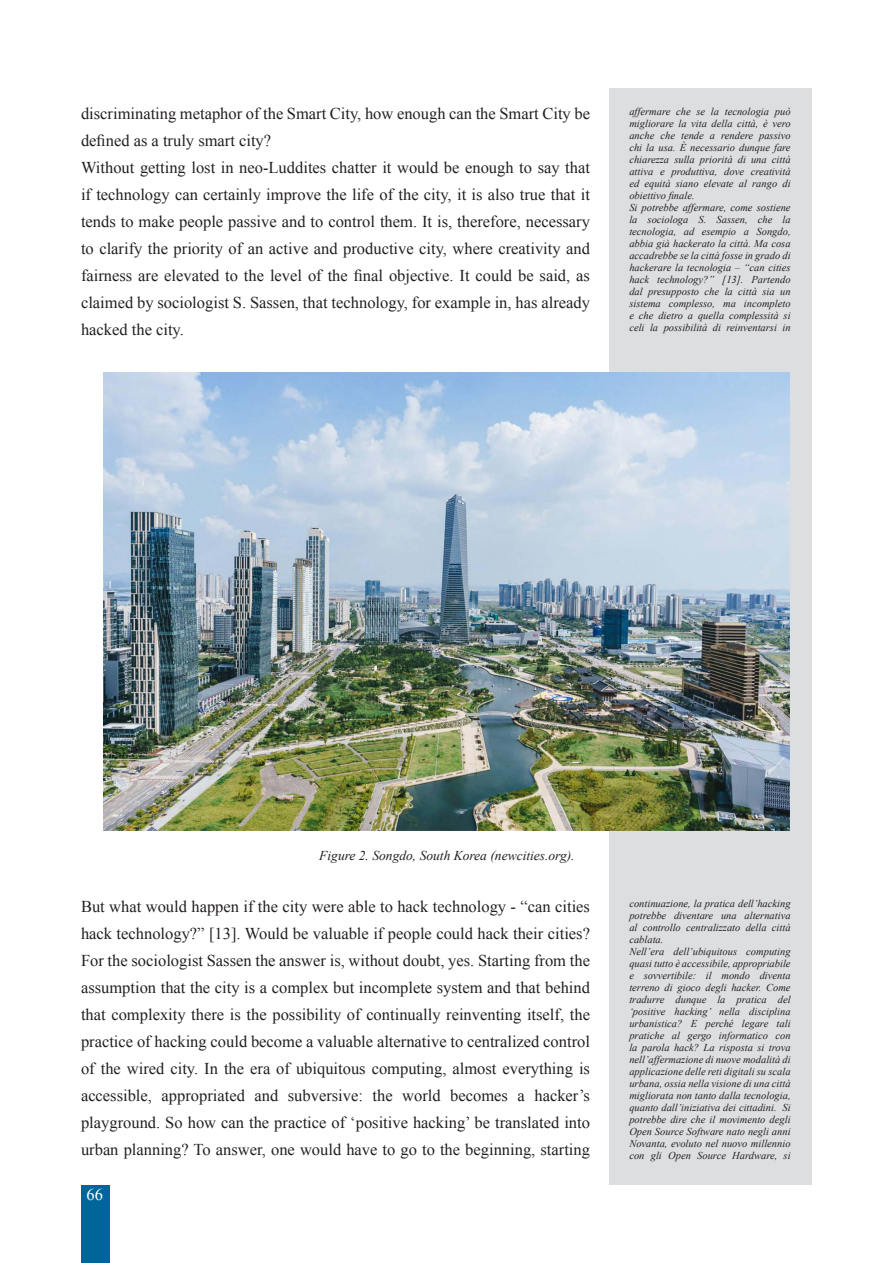
<style>
.page{position:relative;width:893px;height:1263px;background:#fff}
.page>*{position:absolute;margin:0;border:0;box-sizing:border-box;transform-origin:0 0}
.t1{font:16.5px/27px "Times New Roman";color:#231f20;text-align:justify}
.t2{font:16.5px "Times New Roman";color:#fff}
.t3{font:italic 13.5px "Times New Roman";color:#231f20}
.t4{font:italic 10.5px/12px "Times New Roman";color:#231f20;text-align:justify}
</style>
<div class="page">
<div style="left:609px;top:88px;width:203px;height:1097px;background:#dddee0"></div>
<div style="left:81px;top:1185px;width:28px;height:78px;background:#069"></div>
<img style="left:103px;top:372px;width:687px;height:458px">
<p class="t1" style="left:81px;top:100px;width:510px">discriminating metaphor of the Smart City, how enough can the Smart City be defined as a truly smart city?</p>
<p class="t1" style="left:81px;top:154px;width:510px">Without getting lost in neo-Luddites chatter it would be enough to say that if technology can certainly improve the life of the city, it is also true that it tends to make people passive and to control them. It is, therefore, necessary to clarify the priority of an active and productive city, where creativity and fairness are elevated to the level of the final objective. It could be said, as claimed by sociologist S. Sassen, that technology, for example in, has already hacked the city.</p>
<p class="t4" style="left:629px;top:106px;width:163px">affermare che se la tecnologia può migliorare la vita della città, è vero anche che tende a rendere passivo chi la usa. È necessario dunque fare chiarezza sulla priorità di una città attiva e produttiva, dove creatività ed equità siano elevate al rango di obiettivo finale.</p>
<p class="t4" style="left:629px;top:202px;width:163px">Si potrebbe affermare, come sostiene la sociologa S. Sassen, che la tecnologia, ad esempio a Songdo, abbia già hackerato la città. Ma cosa accadrebbe se la città fosse in grado di hackerare la tecnologia – “can cities hack technology?” [13]. Partendo dal presupposto che la città sia un sistema complesso, ma incompleto e che dietro a quella complessità si celi la possibilità di reinventarsi in</p>
<p class="t3" style="left:319px;top:846px;width:257px">Figure 2. Songdo, South Korea (newcities.org).</p>
<p class="t1" style="left:81px;top:892px;width:510px">But what would happen if the city were able to hack technology - “can cities hack technology?” [13]. Would be valuable if people could hack their cities?<br>For the sociologist Sassen the answer is, without doubt, yes. Starting from the assumption that the city is a complex but incomplete system and that behind that complexity there is the possibility of continually reinventing itself, the practice of hacking could become a valuable alternative to centralized control of the wired city. In the era of ubiquitous computing, almost everything is accessible, appropriated and subversive: the world becomes a hacker’s playground. So how can the practice of ‘positive hacking’ be translated into urban planning? To answer, one would have to go to the beginning, starting</p>
<h1 class="t2" style="left:87px;top:1184px;width:18px">66</h1>
<p class="t4" style="left:629px;top:898px;width:163px">continuazione, la pratica dell’hacking potrebbe diventare una alternativa al controllo centralizzato della città cablata.</p>
<p class="t4" style="left:629px;top:946px;width:163px">Nell’era dell’ubiquitous computing quasi tutto è accessibile, appropriabile e sovvertibile: il mondo diventa terreno di gioco degli hacker. Come tradurre dunque la pratica del ‘positive hacking’ nella disciplina urbanistica? E perché legare tali pratiche al gergo informatico con la parola hack? La risposta si trova nell’affermazione di nuove modalità di applicazione delle reti digitali su scala urbana, ossia nella visione di una città migliorata non tanto dalla tecnologia, quanto dall’iniziativa dei cittadini. Si potrebbe dire che il movimento degli Open Source Software nato negli anni Novanta, evoluto nel nuovo millennio con gli Open Source Hardware, si</p>
</div>
